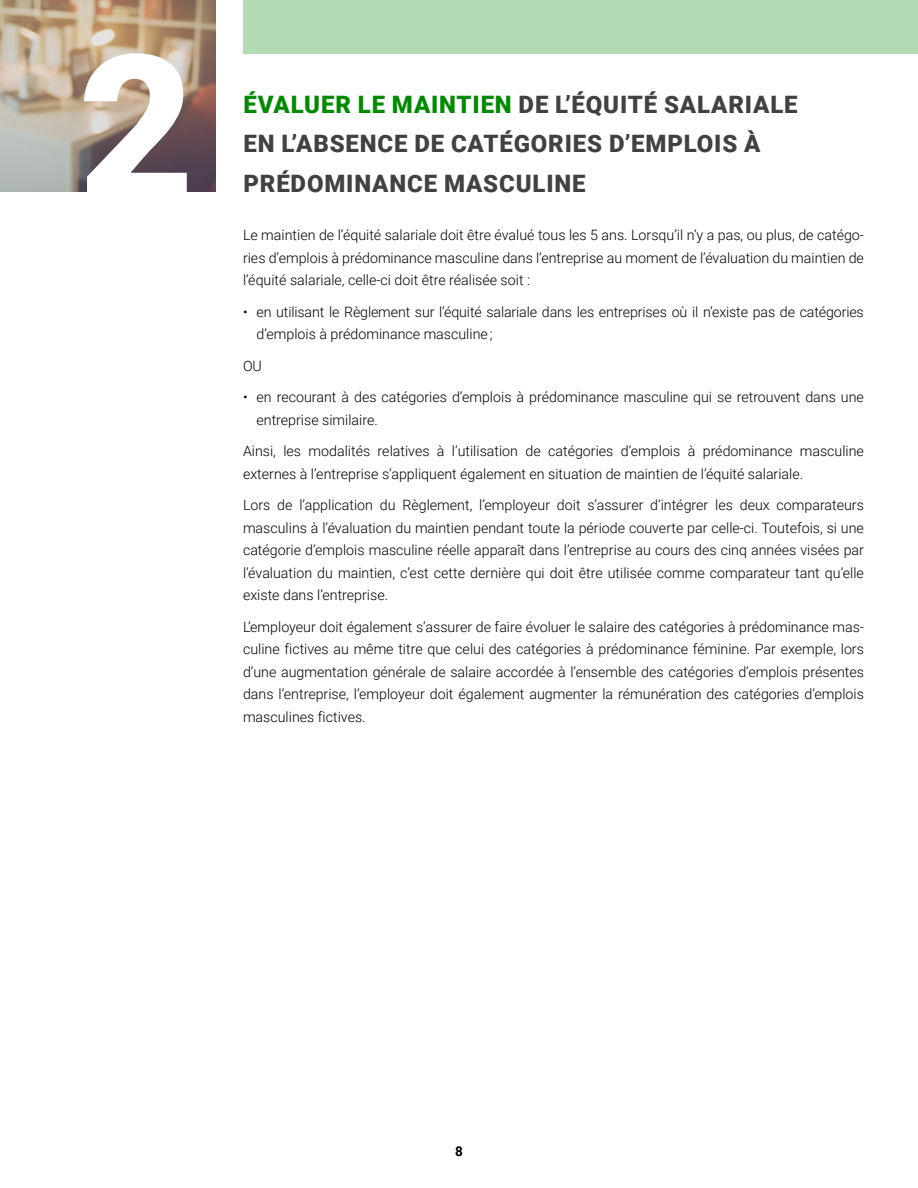
<style>
.page{position:relative;width:918px;height:1188px;background:#fff}
.page>*{position:absolute;margin:0;border:0;box-sizing:border-box;transform-origin:0 0}
._1-Sous-titre_1{font:900 201px "Roboto";color:#fff}
._1-Sous-titre_1-2{font:900 24px/39.5px "Roboto";letter-spacing:.035em;color:#414141}
._1-Texte_courant{font:300 14.25px/22.5px "Roboto";color:#000;text-align:justify}
.t1{font:700 13.5px "Roboto";color:#000}
.s1{color:#008a00}
</style>
<div class="page">
<img style="left:0;top:0;width:216px;height:192px">
<div style="left:243px;top:0;width:675px;height:54px;background:#b3dcb3"></div>
<p class="_1-Sous-titre_1" style="left:78px;top:-14px;width:118px">2</p>
<p class="_1-Sous-titre_1-2" style="left:243px;top:84px;width:556px"><span class="s1">ÉVALUER LE MAINTIEN</span> DE L’ÉQUITÉ SALARIALE<br>EN L’ABSENCE DE CATÉGORIES D’EMPLOIS À</p>
<p class="_1-Sous-titre_1-2" style="left:243px;top:163px;width:344px">PRÉDOMINANCE MASCULINE</p>
<p class="_1-Texte_courant" style="left:243px;top:223px;width:623px">Le maintien de l’équité salariale doit être évalué tous les 5 ans. Lorsqu’il n’y a pas, ou plus, de catégo&shy;ries d’emplois à prédominance masculine dans l’entreprise au moment de l’évaluation du maintien de l’équité salariale, celle-ci doit être réalisée soit :</p>
<p class="_1-Texte_courant" style="left:256px;top:300px;width:609px;text-indent:-14px">• en utilisant le Règlement sur l’équité salariale dans les entreprises où il n’existe pas de catégories d’emplois à prédominance masculine ;</p>
<p class="_1-Texte_courant" style="left:243px;top:354px;width:21px">OU</p>
<p class="_1-Texte_courant" style="left:256px;top:385px;width:609px;text-indent:-14px">• en recourant à des catégories d’emplois à prédominance masculine qui se retrouvent dans une entreprise similaire.</p>
<p class="_1-Texte_courant" style="left:243px;top:439px;width:622px">Ainsi, les modalités relatives à l’utilisation de catégories d’emplois à prédominance masculine externes à l’entreprise s’appliquent également en situation de maintien de l’équité salariale.</p>
<p class="_1-Texte_courant" style="left:243px;top:493px;width:623px">Lors de l’application du Règlement, l’employeur doit s’assurer d’intégrer les deux comparateurs masculins à l’évaluation du maintien pendant toute la période couverte par celle-ci. Toutefois, si une catégorie d’emplois masculine réelle apparaît dans l’entreprise au cours des cinq années visées par l’évaluation du maintien, c’est cette dernière qui doit être utilisée comme comparateur tant qu’elle existe dans l’entreprise.</p>
<p class="_1-Texte_courant" style="left:243px;top:615px;width:623px">L’employeur doit également s’assurer de faire évoluer le salaire des catégories à prédominance mas&shy;culine fictives au même titre que celui des catégories à prédominance féminine. Par exemple, lors d’une augmentation générale de salaire accordée à l’ensemble des catégories d’emplois présentes dans l’entreprise, l’employeur doit également augmenter la rémunération des catégories d’emplois masculines fictives.</p>
<p class="t1" style="left:455px;top:1141px;width:9px">8</p>
</div>
